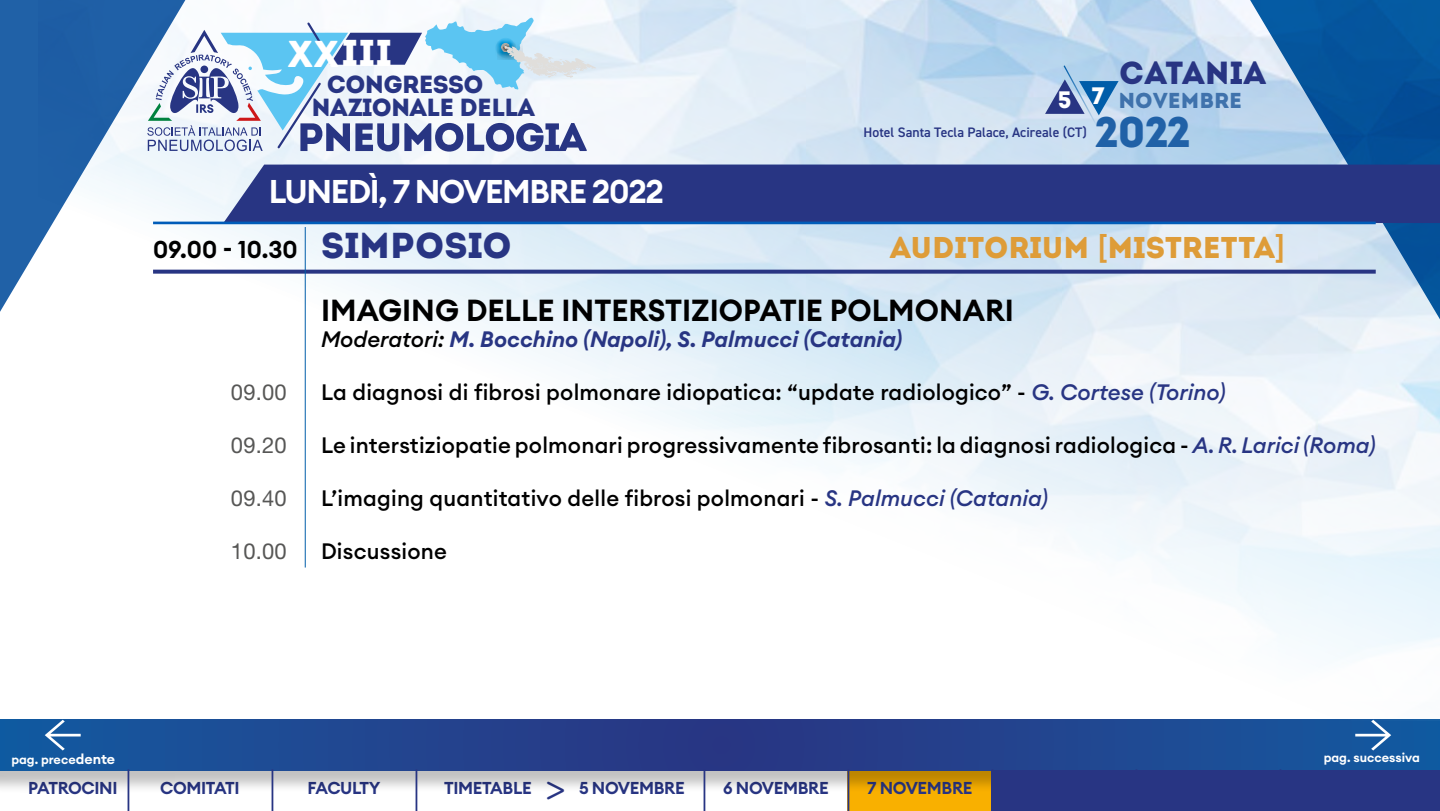
<style>
.page{position:relative;width:1440px;height:811px;background:#fff}
.page>*{position:absolute;margin:0;border:0;box-sizing:border-box;transform-origin:0 0}
.t1{font:42.8px "Intro";color:#2061a7}
.t2{font:37.4px "Intro";letter-spacing:.04em;color:#fff}
.t3{font:35.4px "Gotham Rounded";color:#283583}
.t4{font:600 32.4px "Euclid Circular A";letter-spacing:-.04em;color:#fff}
.t5{font:32px "Intro";color:#283583}
.t6{font:600 30px "Euclid Circular A";color:#000}
.t7{font:30px "Intro";color:#de9c38}
.t8{font:24.8px/23.4px "Intro";letter-spacing:-.03em;color:#283583}
.t9{font:600 24px "Euclid Circular A";color:#000}
.t10{font:500 22px "Euclid Circular A";letter-spacing:.01em;color:#000}
.t11{font:italic 600 22px "Euclid Circular A";color:#283583}
.t12{font:22px "Helvetica Neue LT Std";letter-spacing:.01em;color:#575756}
.t13{font:21.6px "Intro";color:#3f72ac}
.t14{font:600 17px "Euclid Circular A";letter-spacing:-.02em;color:#283583}
.t15{font:600 13.8px "DIN2014";color:#283583}
.t16{font:600 12.6px "Euclid Circular A";color:#fff}
.s1{font-size:23.8px;color:#fff}
.s2{font-family:"Intro";font-weight:400;font-size:36px;color:#283583}
.s3{font-family:"Euclid Circular A";font-weight:600}
.s4{font-weight:500;color:#000}
.s5{font-style:italic;color:#283583}
.s6{font-size:14px}
</style>
<div class="page">
<div style="left:848px;top:768px;width:144px;height:42px;background:#f9b000"></div>
<div style="left:0;top:722px;width:1440px;height:70px;background:#000;opacity:.24"></div>
<svg style="left:0;top:719px;width:1440px;height:51px;background:#1f4690"></svg>
<svg style="left:1355px;top:720px;width:36px;height:30px"></svg>
<svg style="left:45px;top:720px;width:36px;height:30px"></svg>
<hr style="left:128px;top:769px;width:1px;height:41px;background:#283583">
<hr style="left:272px;top:769px;width:1px;height:41px;background:#283583">
<hr style="left:416px;top:769px;width:1px;height:41px;background:#283583">
<hr style="left:704px;top:769px;width:1px;height:41px;background:#283583">
<hr style="left:848px;top:769px;width:1px;height:41px;background:#283583">
<hr style="left:992px;top:769px;width:1px;height:41px;background:#283583">
<hr style="left:1136px;top:769px;width:1px;height:41px;background:#283583">
<hr style="left:1280px;top:769px;width:1px;height:41px;background:#283583">
<img style="left:38px;top:0;width:1402px;height:720px">
<svg style="left:1185px;top:0;width:255px;height:561px"></svg>
<svg style="left:227px;top:17px;width:369px;height:139px"></svg>
<svg style="left:1045px;top:64px;width:74px;height:63px;background:#8daed4"></svg>
<svg style="left:0;top:0;width:227px;height:429px"></svg>
<div style="left:223px;top:164px;width:1217px;height:59px;background:#283583"></div>
<div style="left:992px;top:770px;width:448px;height:40px;background:#283583"></div>
<hr style="left:153px;top:221px;width:1223px;height:3px;background:#005cb9">
<svg style="left:153px;top:269px;width:1223px;height:4px;background:#455295"></svg>
<hr style="left:305px;top:227px;width:1px;height:340px;background:#005da9">
<h2 class="t2" style="left:288px;top:30px;width:105px">XXIII</h2>
<p class="t8" style="left:312px;top:72px;width:225px;text-indent:15px">CONGRESSO<br>NAZIONALE DELLA</p>
<h3 class="t5" style="left:1119px;top:53px;width:148px">CATANIA</h3>
<p class="t13" style="left:1058px;top:87px;width:186px"><span class="s1">5 </span><sup>7</sup> NOVEMBRE</p>
<h1 class="t1" style="left:1095px;top:106px;width:97px">2022</h1>
<p class="t15" style="left:864px;top:123px;width:225px">Hotel Santa Tecla Palace, Acireale (CT)</p>
<h3 class="t4" style="left:269px;top:171px;width:397px">LUNEDÌ, 7 NOVEMBRE 2022</h3>
<p class="t9" style="left:153px;top:234px;width:360px">09.00 - 10.30 <span class="s2">SIMPOSIO</span></p>
<h3 class="t7" style="left:890px;top:230px;width:397px">AUDITORIUM <span class="s3">[</span>MISTRETTA<span class="s3">]</span></h3>
<h3 class="t6" style="left:321px;top:290px;width:694px">IMAGING DELLE INTERSTIZIOPATIE POLMONARI</h3>
<p class="t11" style="left:321px;top:325px;width:583px"><span class="s4">Moderatori:</span> M. Bocchino (Napoli), S. Palmucci (Catania)</p>
<p class="t12" style="left:231px;top:379px;width:57px">09.00</p>
<p class="t10" style="left:321px;top:378px;width:906px">La diagnosi di fibrosi polmonare idiopatica: “update radiologico” - <span class="s5">G. Cortese (Torino)</span></p>
<p class="t12" style="left:231px;top:431px;width:57px">09.20</p>
<p class="t10" style="left:321px;top:430px;width:1056px">Le interstiziopatie polmonari progressivamente fibrosanti: la diagnosi radiologica - <span class="s5">A. R. Larici (Roma)</span></p>
<p class="t12" style="left:231px;top:484px;width:57px">09.40</p>
<p class="t10" style="left:321px;top:483px;width:728px">L’imaging quantitativo delle fibrosi polmonari - <span class="s5">S. Palmucci (Catania)</span></p>
<p class="t12" style="left:231px;top:537px;width:57px">10.00</p>
<p class="t10" style="left:321px;top:536px;width:127px">Discussione</p>
<p class="t16" style="left:11px;top:750px;width:105px">pag. prece<span class="s6">dente</span></p>
<p class="t16" style="left:1324px;top:749px;width:98px">pag. successiva</p>
<h3 class="t3" style="left:544px;top:765px;width:24px">&gt;</h3>
<p class="t14" style="left:28px;top:777px;width:91px">PATROCINI</p>
<p class="t14" style="left:160px;top:777px;width:81px">COMITATI</p>
<p class="t14" style="left:308px;top:777px;width:74px">FACULTY</p>
<p class="t14" style="left:444px;top:777px;width:89px">TIMETABLE</p>
<p class="t14" style="left:579px;top:777px;width:107px">5 NOVEMBRE</p>
<p class="t14" style="left:723px;top:777px;width:107px">6 NOVEMBRE</p>
<p class="t14" style="left:867px;top:777px;width:107px">7 NOVEMBRE</p>
</div>
